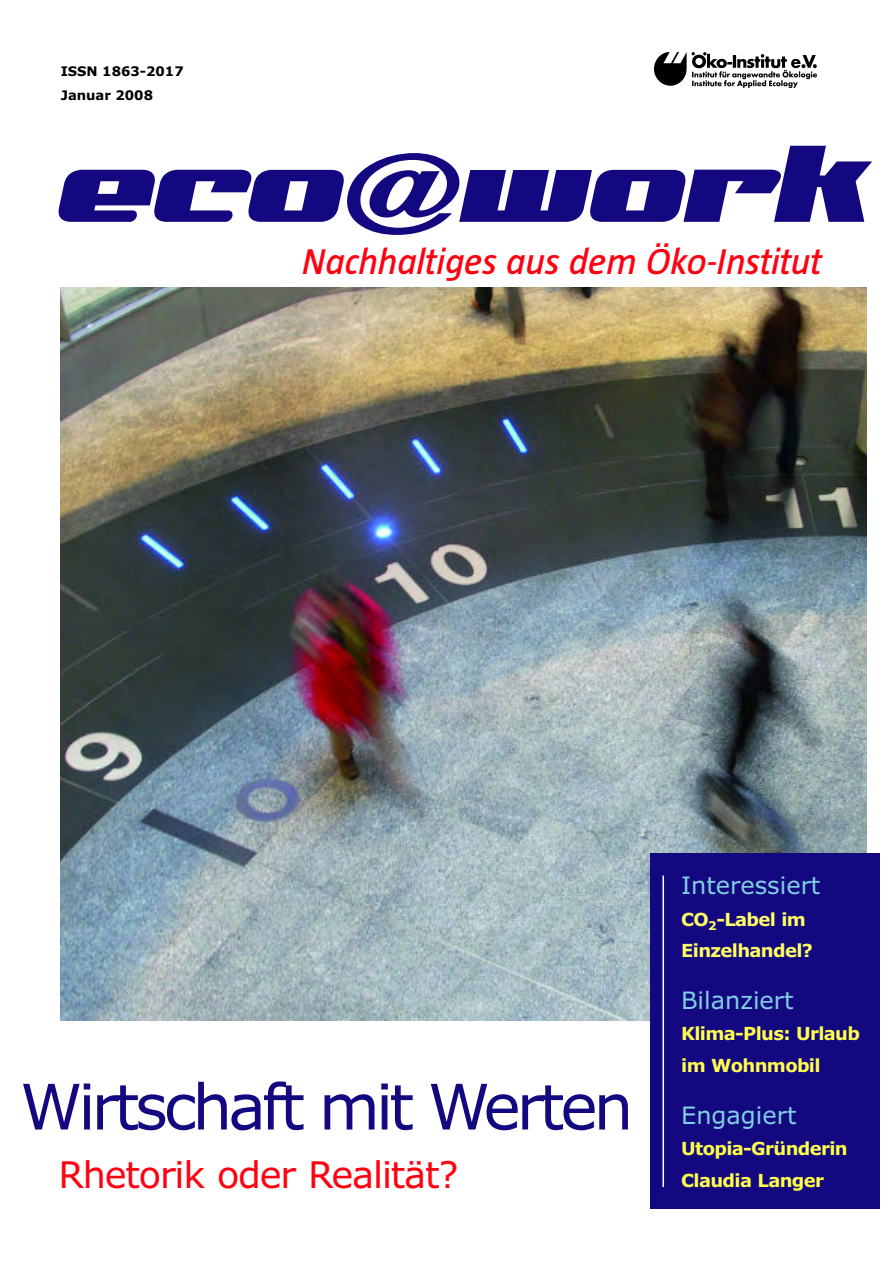
<style>
.page{position:relative;width:893px;height:1263px;background:#fff}
.page>*{position:absolute;margin:0;border:0;box-sizing:border-box;transform-origin:0 0}
.t1{font:120px "Nationalyze ALP";letter-spacing:-.055em;color:#130880}
.t2{font:62.85px "Verdana";letter-spacing:-.065em;color:#130880}
.t3{font:italic 36.75px "Tazzer Text";color:#ff0111}
.t4{font:36.75px "Verdana";letter-spacing:-.03em;color:#ff0111}
.t5{font:24px "Verdana";color:#81cfe2}
.t6{font:700 18px/31.5px "Verdana";letter-spacing:-.035em;color:#ffff4d}
.t7{font:700 18px/31.5px "Verdana";letter-spacing:-.035em;color:#ff6}
.t8{font:700 13.2px/24px "Verdana";color:#000}
</style>
<div class="page">
<img style="left:61px;top:287px;width:805px;height:734px">
<img style="left:655px;top:52px;width:161px;height:35px">
<div style="left:650px;top:854px;width:229px;height:355px;background:#130880"></div>
<hr style="left:662px;top:875px;width:2px;height:312px;background:#fff">
<p class="t8" style="left:61px;top:60px;width:125px">ISSN 1863-2017<br>Januar 2008</p>
<h1 class="t1" style="left:59px;top:109px;width:817px">eco work</h1>
<h1 class="t1" style="left:347px;top:120px;width:119px">@</h1>
<h3 class="t3" style="left:302px;top:249px;width:521px">Nachhaltiges aus dem Öko-Institut</h3>
<h2 class="t2" style="left:20px;top:1084px;width:615px">Wirtschaft mit Werten</h2>
<h3 class="t4" style="left:59px;top:1161px;width:401px">Rhetorik oder Realität?</h3>
<h3 class="t5" style="left:681px;top:876px;width:141px">Interessiert</h3>
<p class="t7" style="left:681px;top:905px;width:133px">CO<sub>2</sub>-Label im<br>Einzelhandel?</p>
<h3 class="t5" style="left:681px;top:991px;width:114px">Bilanziert</h3>
<p class="t6" style="left:681px;top:1020px;width:180px">Klima-Plus: Urlaub im Wohnmobil</p>
<h3 class="t5" style="left:681px;top:1106px;width:117px">Engagiert</h3>
<p class="t6" style="left:681px;top:1135px;width:168px">Utopia-Gründerin<br>Claudia Langer</p>
</div>
